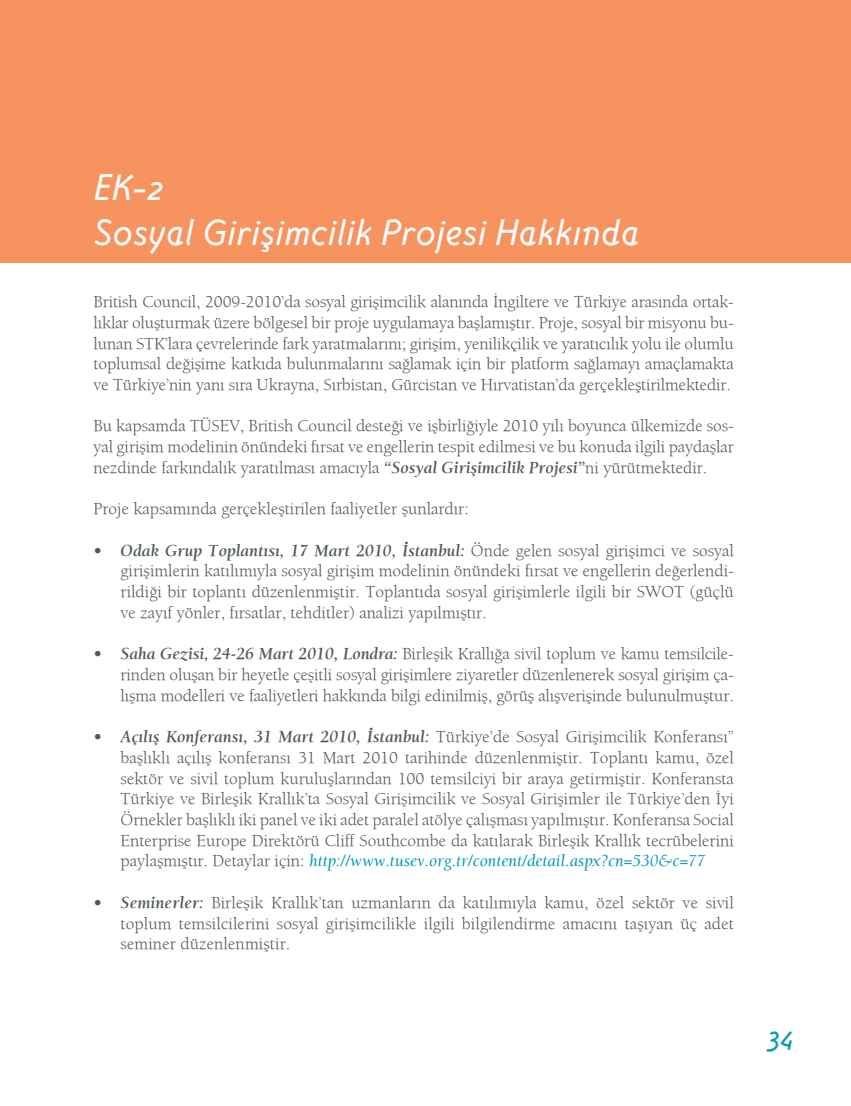
<style>
.page{position:relative;width:851px;height:1106px;background:#fff}
.page>*{position:absolute;margin:0;border:0;box-sizing:border-box;transform-origin:0 0}
.t1{font:italic 500 37.5px/45px "Ottomat";color:#fff}
.t2{font:italic 500 30px "Ottomat";color:#009cb5}
.t3{font:17.25px/20.7px "Berkeley";color:#4f595a;text-align:justify}
.s1{font-weight:700}
.s2{font-style:italic;color:#009cb5}
</style>
<div class="page">
<div style="left:0;top:0;width:850px;height:262px;background:#f7935f"></div>
<h1 class="t1" style="left:94px;top:165px;width:547px">EK-2<br>Sosyal Girişimcilik Projesi Hakkında</h1>
<p class="t3" style="left:94px;top:291px;width:641px">British Council, 2009-2010’da sosyal girişimcilik alanında İngiltere ve Türkiye arasında ortak&shy;lıklar oluşturmak üzere bölgesel bir proje uygulamaya başlamıştır. Proje, sosyal bir misyonu bu&shy;lunan STK’lara çevrelerinde fark yaratmalarını; girişim, yenilikçilik ve yaratıcılık yolu ile olumlu toplumsal değişime katkıda bulunmalarını sağlamak için bir platform sağlamayı amaçlamakta ve Türkiye’nin yanı sıra Ukrayna, Sırbistan, Gürcistan ve Hırvatistan’da gerçekleştirilmektedir.</p>
<p class="t3" style="left:94px;top:415px;width:641px">Bu kapsamda TÜSEV, British Council desteği ve işbirliğiyle 2010 yılı boyunca ülkemizde sos&shy;yal girişim modelinin önündeki fırsat ve engellerin tespit edilmesi ve bu konuda ilgili paydaşlar nezdinde farkındalık yaratılması amacıyla <span class="s1">“Sosyal Girişimcilik Projesi”</span>ni yürütmektedir.</p>
<p class="t3" style="left:94px;top:498px;width:376px">Proje kapsamında gerçekleştirilen faaliyetler şunlardır:</p>
<p class="t3" style="left:121px;top:539px;width:614px;text-indent:-27px"><span class="s1">• Odak Grup Toplantısı, 17 Mart 2010, İstanbul:</span> Önde gelen sosyal girişimci ve sosyal girişimlerin katılımıyla sosyal girişim modelinin önündeki fırsat ve engellerin değerlendi&shy;rildiği bir toplantı düzenlenmiştir. Toplantıda sosyal girişimlerle ilgili bir SWOT (güçlü ve zayıf yönler, fırsatlar, tehditler) analizi yapılmıştır.</p>
<p class="t3" style="left:121px;top:643px;width:614px;text-indent:-27px"><span class="s1">• Saha Gezisi, 24-26 Mart 2010, Londra:</span> Birleşik Krallığa sivil toplum ve kamu temsilcile&shy;rinden oluşan bir heyetle çeşitli sosyal girişimlere ziyaretler düzenlenerek sosyal girişim ça&shy;lışma modelleri ve faaliyetleri hakkında bilgi edinilmiş, görüş alışverişinde bulunulmuştur.</p>
<p class="t3" style="left:121px;top:726px;width:614px;text-indent:-27px"><span class="s1">• Açılış Konferansı, 31 Mart 2010, İstanbul:</span> Türkiye’de Sosyal Girişimcilik Konferansı” başlıklı açılış konferansı 31 Mart 2010 tarihinde düzenlenmiştir. Toplantı kamu, özel sektör ve sivil toplum kuruluşlarından 100 temsilciyi bir araya getirmiştir. Konferansta Türkiye ve Birleşik Krallık’ta Sosyal Girişimcilik ve Sosyal Girişimler ile Türkiye’den İyi Örnekler başlıklı iki panel ve iki adet paralel atölye çalışması yapılmıştır. Konferansa Social Enterprise Europe Direktörü Cliff Southcombe da katılarak Birleşik Krallık tecrübelerini paylaşmıştır. Detaylar için: <span class="s2">http://www.tusev.org.tr/content/detail.aspx?cn=530&amp;c=77</span></p>
<p class="t3" style="left:121px;top:891px;width:614px;text-indent:-27px"><span class="s1">• Seminerler:</span> Birleşik Krallık’tan uzmanların da katılımıyla kamu, özel sektör ve sivil toplum temsilcilerini sosyal girişimcilikle ilgili bilgilendirme amacını taşıyan üç adet seminer düzenlenmiştir.</p>
<h2 class="t2" style="left:767px;top:1017px;width:27px">34</h2>
</div>
